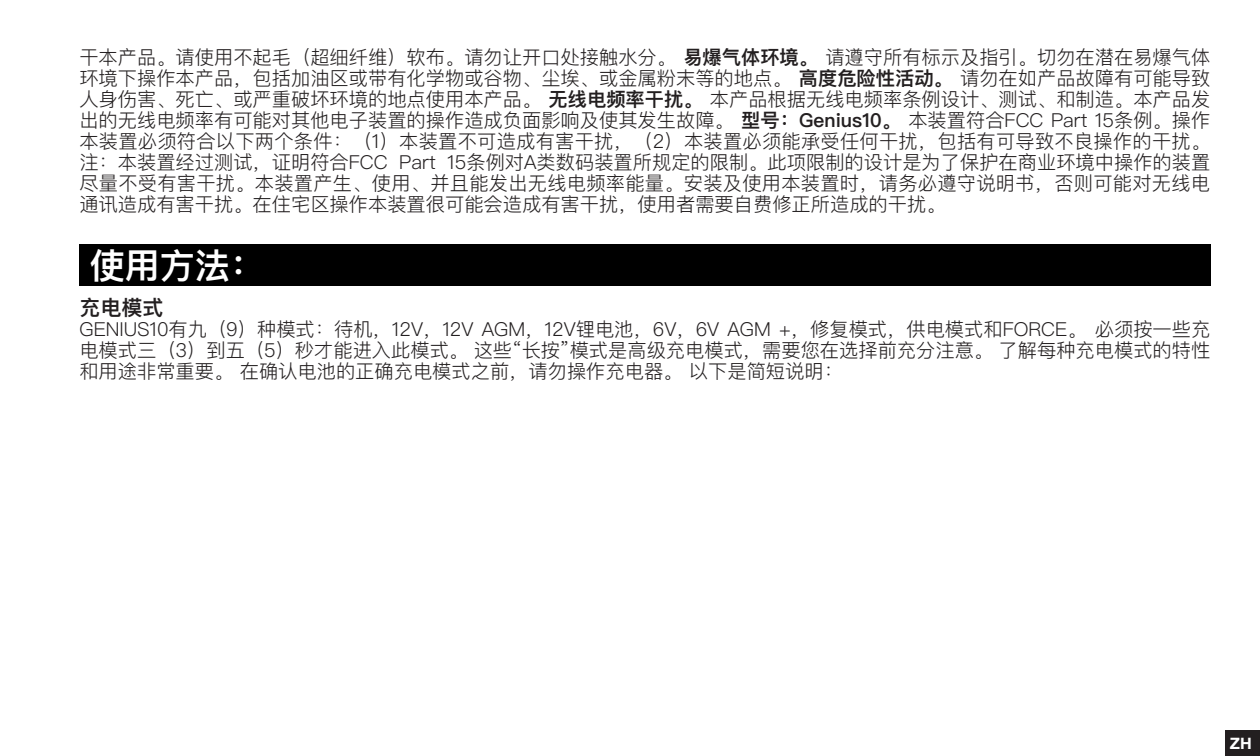
<style>
.page{position:relative;width:1260px;height:756px;background:#fff}
.page>*{position:absolute;margin:0;border:0;box-sizing:border-box;transform-origin:0 0}
.t1{font:600 35px "Ping Fang SC";color:#fff}
.t2{font:600 21px "Ping Fang SC";color:#231f20}
.t3{font:300 19.25px/21px "Ping Fang SC";color:#231f20;text-align:justify}
.t4{font:700 15.75px "Helvetica Neue LT Std";color:#fff}
.s1{font-weight:600}
</style>
<div class="page">
<div style="left:1226px;top:731px;width:34px;height:25px;background:#231f20"></div>
<div style="left:79px;top:245px;width:1131px;height:41px;background:#000"></div>
<p class="t3" style="left:79px;top:46px;width:1133px">干本产品。请使用不起毛（超细纤维）软布。请勿让开口处接触水分。 <span class="s1">易爆气体环境。</span> 请遵守所有标示及指引。切勿在潜在易爆气体环境下操作本产品，包括加油区或带有化学物或谷物、尘埃、或金属粉末等的地点。 <span class="s1">高度危险性活动。</span> 请勿在如产品故障有可能导致人身伤害、死亡、或严重破坏环境的地点使用本产品。 <span class="s1">无线电频率干扰。</span> 本产品根据无线电频率条例设计、测试、和制造。本产品发出的无线电频率有可能对其他电子装置的操作造成负面影响及使其发生故障。 <span class="s1">型号：Genius10。</span> 本装置符合FCC Part 15条例。操作本装置必须符合以下两个条件：（1）本装置不可造成有害干扰，（2）本装置必须能承受任何干扰，包括有可导致不良操作的干扰。注：本装置经过测试，证明符合FCC Part 15条例对A类数码装置所规定的限制。此项限制的设计是为了保护在商业环境中操作的装置尽量不受有害干扰。本装置产生、使用、并且能发出无线电频率能量。安装及使用本装置时，请务必遵守说明书，否则可能对无线电通讯造成有害干扰。在住宅区操作本装置很可能会造成有害干扰，使用者需要自费修正所造成的干扰。</p>
<p class="t1" style="left:90px;top:244px;width:176px">使用方法：</p>
<p class="t2" style="left:79px;top:295px;width:85px">充电模式</p>
<p class="t3" style="left:79px;top:319px;width:1133px">GENIUS10有九（9）种模式：待机，12V，12V AGM，12V锂电池，6V，6V AGM +，修复模式，供电模式和FORCE。 必须按一些充电模式三（3）到五（5）秒才能进入此模式。 这些“长按”模式是高级充电模式，需要您在选择前充分注意。 了解每种充电模式的特性和用途非常重要。 在确认电池的正确充电模式之前，请勿操作充电器。 以下是简短说明：</p>
<p class="t4" style="left:1230px;top:734px;width:23px">ZH</p>
</div>
